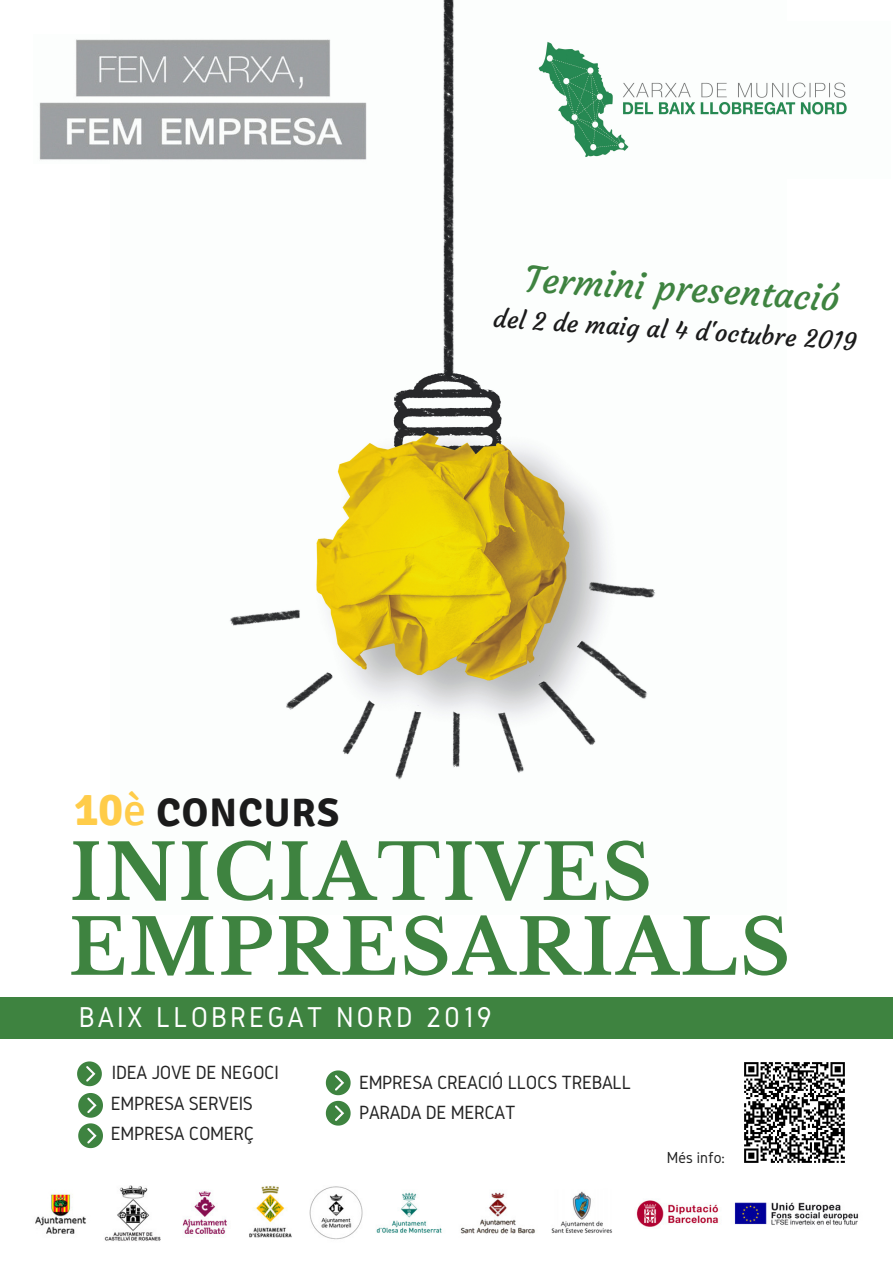
<style>
.page{position:relative;width:893px;height:1263px;background:#fff}
.page>*{position:absolute;margin:0;border:0;box-sizing:border-box;transform-origin:0 0}
.t1{font:700 76.12px "Libre Baskerville";letter-spacing:.03em;color:#3e8340}
.t2{font:700 46.35px "Signika";color:#ffcc49}
.t3{font:700 39.75px "Signika";letter-spacing:.03em;color:#1b1b1b}
.t4{font:36.45px "Courgette";color:#3e8340}
.t5{font:29.78px "Gidole";letter-spacing:.1em;color:#fff}
.t6{font:24.83px "Courgette";color:#1b1b1b}
.t7{font:19.88px/29.2px "Gidole";letter-spacing:-.02em;color:#222}
.t8{font:16.58px "Gidole";color:#222}
.s1{font-weight:400}
</style>
<div class="page">
<div style="left:0;top:997px;width:893px;height:41px;background:#3e8340"></div>
<img style="left:229px;top:0;width:426px;height:780px">
<svg style="left:77px;top:1061px;width:25px;height:25px"></svg>
<svg style="left:78px;top:1093px;width:25px;height:55px"></svg>
<svg style="left:326px;top:1070px;width:25px;height:25px"></svg>
<svg style="left:326px;top:1101px;width:25px;height:24px"></svg>
<img style="left:744px;top:1062px;width:101px;height:101px">
<img style="left:39px;top:34px;width:334px;height:129px">
<img style="left:532px;top:21px;width:315px;height:158px">
<img style="left:35px;top:1185px;width:823px;height:56px">
<h3 class="t4" style="left:527px;top:255px;width:317px;rotate:4deg">Termini presentació</h3>
<p class="t6" style="left:494px;top:302px;width:365px;rotate:4deg">del 2 de maig al 4 d'octubre 2019</p>
<h2 class="t2" style="left:74px;top:781px;width:74px">10<span class="s1">è</span></h2>
<h3 class="t3" style="left:156px;top:788px;width:184px">CONCURS</h3>
<h1 class="t1" style="left:70px;top:826px;width:584px">INICIATIVES</h1>
<h1 class="t1" style="left:69px;top:901px;width:723px">EMPRESARIALS</h1>
<h3 class="t5" style="left:79px;top:1001px;width:414px">BAIX LLOBREGAT NORD 2019</h3>
<p class="t7" style="left:112px;top:1057px;width:168px">IDEA JOVE DE NEGOCI</p>
<p class="t7" style="left:111px;top:1089px;width:145px">EMPRESA SERVEIS<br>EMPRESA COMERÇ</p>
<p class="t7" style="left:359px;top:1068px;width:274px">EMPRESA CREACIÓ LLOCS TREBALL<br>PARADA DE MERCAT</p>
<p class="t8" style="left:667px;top:1148px;width:60px">Més info:</p>
</div>
